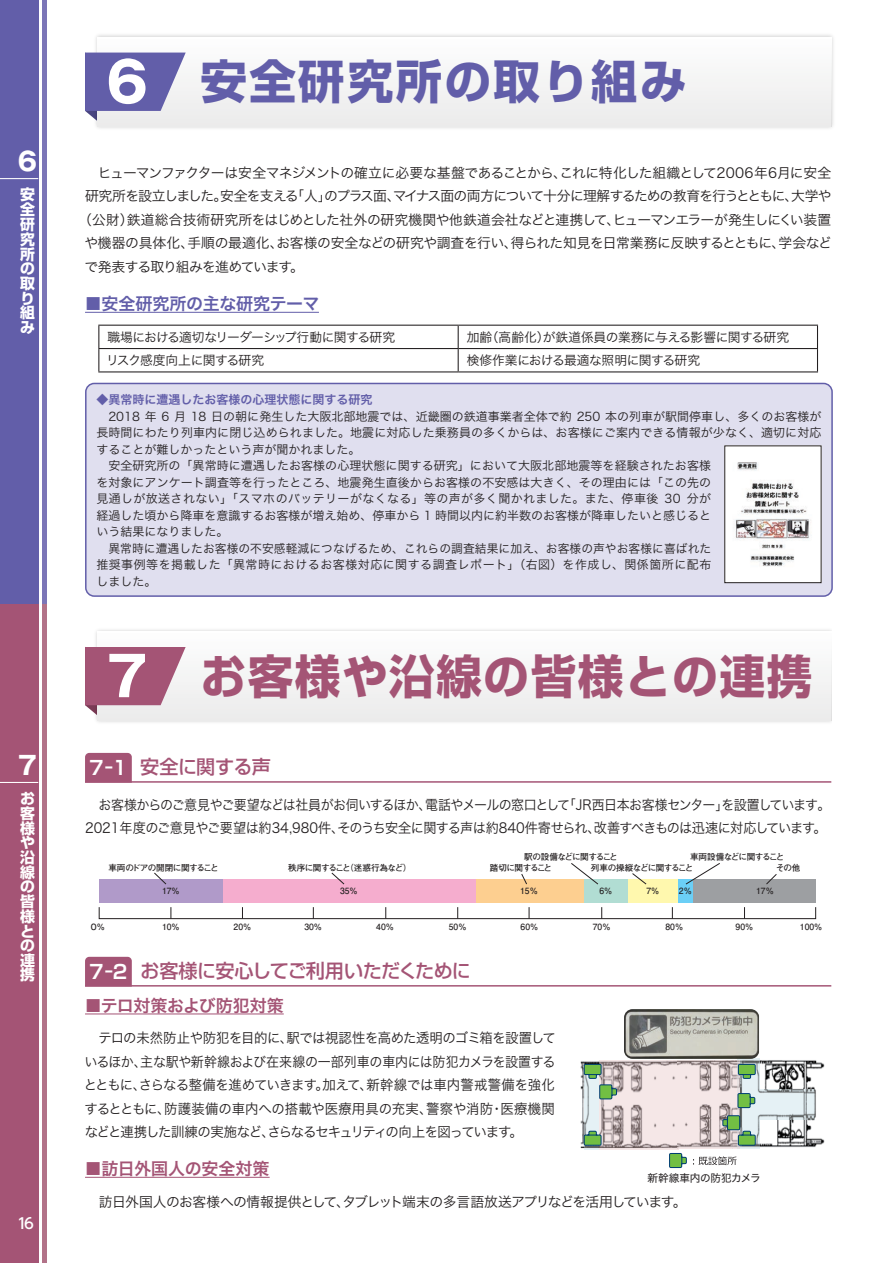
<style>
.page{position:relative;width:893px;height:1263px;background:#fff}
.page>*{position:absolute;margin:0;border:0;box-sizing:border-box;transform-origin:0 0}
.t1{font:700 46.5px "Shin Go Pr 6 N";letter-spacing:.035em;color:#a45475}
.t2{font:700 46.5px "Shin Go Pr 6 N";letter-spacing:.05em;color:#625ea9}
.t3{font:700 25.5px "Gothic MB101 Pro";color:#fff}
.t4{font:500 19.2px "Shin Go Pro";letter-spacing:-.035em;color:#a45475}
.t5{font:16.95px "Hira Kaku Pro N W6";letter-spacing:-.005em;color:#a45475}
.t6{font:16.95px "Hira Kaku Pro N W6";letter-spacing:-.015em;color:#625ea9}
.t7{font:700 14.85px/14.7px "Shin Go Pro";color:#fff;text-align:justify}
.t8{font:500 14.85px "UD Shin Go Pro";color:#fff}
.t9{font:13.8px/23.4px "Hira Kaku Pro N W3";letter-spacing:-.045em;color:#231f20;text-align:justify}
.t10{font:13.8px/23.4px "Hira Kaku Pro N W3";letter-spacing:-.045em;color:#231f20;text-align:right;scale:.94 1}
.t11{font:13.8px "Hira Kaku Pro N W3";letter-spacing:-.025em;color:#231f20}
.t12{font:13.8px "Hira Kaku Pro N W3";letter-spacing:-.07em;color:#231f20}
.t13{font:13.8px "Hira Kaku Pro N W3";letter-spacing:-.065em;color:#231f20}
.t14{font:12.75px "Hira Kaku Pro N W3";letter-spacing:-.04em;color:#231f20}
.t15{font:12px "Hira Kaku Pro W3";letter-spacing:.005em;color:#231f20}
.t16{font:12px "Hira Kaku Pro W3";letter-spacing:.03em;color:#231f20}
.t17{font:12px "Hira Kaku Pro W3";letter-spacing:.04em;color:#231f20}
.t18{font:12px "Hira Kaku Pro W6";color:#625ea9}
.t19{font:10.65px "Hira Kaku Pro N W4";letter-spacing:-.02em;color:#231f20}
.t20{font:700 8.55px/11.1px "Futo Go B101 Pr 6 N";letter-spacing:-.05em;color:#231f20}
.s1{font-family:"Gothic MB101 Pro";font-size:55.05px;color:#fff}
.s2{font-family:"Shin Go Pro De";font-weight:700;color:#fff}
</style>
<div class="page">
<hr style="left:85px;top:312px;width:234px;height:1px;background:#625ea9">
<hr style="left:85px;top:1013px;width:199px;height:1px;background:#a45475">
<hr style="left:85px;top:1177px;width:185px;height:1px;background:#a45475">
<hr style="left:98px;top:325px;width:360px;height:1px;background:#231f20">
<hr style="left:458px;top:325px;width:360px;height:1px;background:#231f20">
<hr style="left:98px;top:348px;width:360px;height:1px;background:#231f20">
<svg style="left:98px;top:326px;width:1px;height:45px"></svg>
<hr style="left:458px;top:348px;width:360px;height:1px;background:#231f20">
<svg style="left:458px;top:326px;width:1px;height:45px"></svg>
<svg style="left:817px;top:326px;width:1px;height:45px"></svg>
<hr style="left:98px;top:371px;width:360px;height:1px;background:#231f20">
<hr style="left:458px;top:371px;width:360px;height:1px;background:#231f20">
<div style="left:693px;top:879px;width:123px;height:24px;background:#9d9fa2"></div>
<div style="left:678px;top:879px;width:15px;height:24px;background:#6bcff6"></div>
<div style="left:627px;top:879px;width:51px;height:24px;background:#fff8ae"></div>
<div style="left:584px;top:879px;width:43px;height:24px;background:#b1ddd3"></div>
<div style="left:475px;top:879px;width:109px;height:24px;background:#fdcf90"></div>
<div style="left:222px;top:879px;width:253px;height:24px;background:#f5adce"></div>
<div style="left:99px;top:879px;width:123px;height:24px;background:#b09ac9"></div>
<div style="left:99px;top:907px;width:717px;height:12px;border:1px solid #231f20"></div>
<svg style="left:242px;top:907px;width:1px;height:12px"></svg>
<svg style="left:171px;top:907px;width:1px;height:12px"></svg>
<svg style="left:313px;top:907px;width:1px;height:12px"></svg>
<svg style="left:457px;top:907px;width:1px;height:12px"></svg>
<svg style="left:601px;top:907px;width:1px;height:12px"></svg>
<svg style="left:744px;top:907px;width:1px;height:12px"></svg>
<svg style="left:385px;top:907px;width:1px;height:12px"></svg>
<svg style="left:529px;top:907px;width:1px;height:12px"></svg>
<svg style="left:672px;top:907px;width:1px;height:12px"></svg>
<svg style="left:154px;top:872px;width:13px;height:13px"></svg>
<svg style="left:331px;top:872px;width:14px;height:13px"></svg>
<svg style="left:521px;top:874px;width:6px;height:11px"></svg>
<svg style="left:632px;top:873px;width:15px;height:12px"></svg>
<svg style="left:685px;top:863px;width:35px;height:22px"></svg>
<svg style="left:571px;top:863px;width:28px;height:22px"></svg>
<svg style="left:766px;top:874px;width:11px;height:11px"></svg>
<img style="left:581px;top:1060px;width:96px;height:89px">
<img style="left:759px;top:1060px;width:66px;height:88px">
<img style="left:759px;top:1089px;width:56px;height:30px">
<img style="left:737px;top:1059px;width:22px;height:90px">
<img style="left:584px;top:1101px;width:15px;height:49px">
<img style="left:599px;top:1061px;width:68px;height:89px">
<svg style="left:582px;top:1062px;width:37px;height:39px"></svg>
<svg style="left:582px;top:1129px;width:21px;height:18px"></svg>
<svg style="left:667px;top:1061px;width:90px;height:107px;background:#cccdc5"></svg>
<img style="left:624px;top:1009px;width:135px;height:50px">
<div style="left:98px;top:631px;width:733px;height:90px;background:#f4f5f4"></div>
<svg style="left:85px;top:647px;width:101px;height:72px"></svg>
<div style="left:96px;top:35px;width:737px;height:93px;background:#ececec"></div>
<div style="left:98px;top:37px;width:733px;height:89px;background:#f4f5f4"></div>
<svg style="left:85px;top:52px;width:101px;height:73px"></svg>
<div style="left:86px;top:383px;width:746px;height:213px;background:#e0dfef;border-radius:9px"></div>
<div style="left:85px;top:383px;width:748px;height:214px;border:2px solid #625ea9;border-radius:9px"></div>
<img style="left:726px;top:447px;width:93px;height:134px">
<svg style="left:85px;top:957px;width:47px;height:28px"></svg>
<hr style="left:85px;top:985px;width:746px;height:1px;background:#a45475">
<svg style="left:85px;top:753px;width:47px;height:28px"></svg>
<hr style="left:85px;top:781px;width:746px;height:2px;background:#a45475">
<div style="left:0;top:604px;width:38px;height:659px;background:#a45475"></div>
<hr style="left:0;top:782px;width:38px;height:1px;background:#fff">
<hr style="left:43px;top:604px;width:4px;height:659px;background:#b27288">
<div style="left:0;top:0;width:38px;height:604px;background:#625ea9"></div>
<hr style="left:0;top:178px;width:38px;height:1px;background:#fff">
<hr style="left:43px;top:0;width:4px;height:604px;background:#7b75b7">
<h2 class="t3" style="left:18px;top:140px;width:21px">6</h2>
<p class="t7" style="left:20px;top:186px;width:16px;text-align:left">安全研究所の取り組み</p>
<h1 class="t2" style="left:106px;top:45px;width:582px"><span class="s1">6</span> 安全研究所の取り組み</h1>
<p class="t9" style="left:98px;top:160px;width:735px">ヒューマンファクターは安全マネジメントの確立に必要な基盤であることから、これに特化した組織として2006年6月に安全</p>
<p class="t12" style="left:85px;top:184px;width:748px">研究所を設立しました。安全を支える「人」のプラス面、マイナス面の両方について十分に理解するための教育を行うとともに、大学や</p>
<p class="t11" style="left:78px;top:207px;width:755px">（公財）鉄道総合技術研究所をはじめとした社外の研究機関や他鉄道会社などと連携して、ヒューマンエラーが発生しにくい装置</p>
<p class="t11" style="left:85px;top:231px;width:749px">や機器の具体化、手順の最適化、お客様の安全などの研究や調査を行い、得られた知見を日常業務に反映するとともに、学会など</p>
<p class="t13" style="left:84px;top:254px;width:221px">で発表する取り組みを進めています。</p>
<h3 class="t6" style="left:85px;top:288px;width:236px">■安全研究所の主な研究テーマ</h3>
<p class="t14" style="left:107px;top:326px;width:289px">職場における適切なリーダーシップ行動に関する研究</p>
<p class="t14" style="left:467px;top:326px;width:324px">加齢（高齢化）が鉄道係員の業務に与える影響に関する研究</p>
<p class="t14" style="left:106px;top:349px;width:159px">リスク感度向上に関する研究</p>
<p class="t14" style="left:467px;top:349px;width:235px">検修作業における最適な照明に関する研究</p>
<p class="t18" style="left:96px;top:389px;width:277px">◆異常時に遭遇したお客様の心理状態に関する研究</p>
<p class="t15" style="left:108px;top:406px;width:715px">2018 年 6 月 18 日の朝に発生した大阪北部地震では、近畿圏の鉄道事業者全体で約 250 本の列車が駅間停車し、多くのお客様が</p>
<p class="t15" style="left:96px;top:422px;width:727px">長時間にわたり列車内に閉じ込められました。地震に対応した乗務員の多くからは、お客様にご案内できる情報が少なく、適切に対応</p>
<p class="t15" style="left:96px;top:439px;width:265px">することが難しかったという声が聞かれました。</p>
<p class="t15" style="left:108px;top:455px;width:604px">安全研究所の「異常時に遭遇したお客様の心理状態に関する研究」において大阪北部地震等を経験されたお客様</p>
<p class="t15" style="left:96px;top:472px;width:616px">を対象にアンケート調査等を行ったところ、地震発生直後からお客様の不安感は大きく、その理由には「この先の</p>
<p class="t16" style="left:96px;top:488px;width:616px">見通しが放送されない」「スマホのバッテリーがなくなる」等の声が多く聞かれました。また、停車後 30 分が</p>
<p class="t15" style="left:96px;top:505px;width:616px">経過した頃から降車を意識するお客様が増え始め、停車から 1 時間以内に約半数のお客様が降車したいと感じると</p>
<p class="t15" style="left:96px;top:521px;width:133px">いう結果になりました。</p>
<p class="t15" style="left:108px;top:538px;width:605px">異常時に遭遇したお客様の不安感軽減につなげるため、これらの調査結果に加え、お客様の声やお客様に喜ばれた</p>
<p class="t17" style="left:96px;top:554px;width:616px">推奨事例等を掲載した「異常時におけるお客様対応に関する調査レポート」（右図）を作成し、関係箇所に配布</p>
<p class="t15" style="left:96px;top:571px;width:61px">しました。</p>
<h1 class="t1" style="left:106px;top:639px;width:707px"><span class="s1">7</span> お客様や沿線の皆様との連携</h1>
<h2 class="t3" style="left:18px;top:744px;width:21px">7</h2>
<h3 class="t4" style="left:89px;top:751px;width:183px"><span class="s2">7－1</span> 安全に関する声</h3>
<p class="t7" style="left:20px;top:789px;width:16px">お客様や沿線の皆様との連携</p>
<p class="t10" style="left:85px;top:792px;width:790px">お客様からのご意見やご要望などは社員がお伺いするほか、電話やメールの窓口として｢JR西日本お客様センター｣を設置しています｡<br>2021年度のご意見やご要望は約34,980件、そのうち安全に関する声は約840件寄せられ、改善すべきものは迅速に対応しています。</p>
<p class="t20" style="left:524px;top:851px;width:95px">駅の設備などに関すること</p>
<p class="t20" style="left:776px;top:851px;width:26px;text-indent:-86px">車両設備などに関すること<br>その他</p>
<p class="t20" style="left:288px;top:862px;width:125px">秩序に関すること（迷惑行為など）</p>
<p class="t20" style="left:490px;top:862px;width:64px">踏切に関すること</p>
<p class="t20" style="left:591px;top:862px;width:104px">列車の操縦などに関すること</p>
<p class="t20" style="left:108px;top:862px;width:112px">車両のドアの開閉に関すること</p>
<p class="t20" style="left:162px;top:885px;width:19px">17%</p>
<p class="t20" style="left:340px;top:885px;width:19px">35%</p>
<p class="t20" style="left:520px;top:885px;width:19px">15%</p>
<p class="t20" style="left:599px;top:885px;width:14px">6%</p>
<p class="t20" style="left:646px;top:885px;width:14px">7%</p>
<p class="t20" style="left:679px;top:885px;width:14px">2%</p>
<p class="t20" style="left:756px;top:885px;width:19px">17%</p>
<p class="t20" style="left:90px;top:920px;width:17px">０%</p>
<p class="t20" style="left:162px;top:920px;width:19px">10%</p>
<p class="t20" style="left:234px;top:920px;width:19px">20%</p>
<p class="t20" style="left:304px;top:920px;width:19px">30%</p>
<p class="t20" style="left:376px;top:920px;width:19px">40%</p>
<p class="t20" style="left:449px;top:920px;width:19px">50%</p>
<p class="t20" style="left:521px;top:920px;width:19px">60%</p>
<p class="t20" style="left:593px;top:920px;width:19px">70%</p>
<p class="t20" style="left:665px;top:920px;width:19px">80%</p>
<p class="t20" style="left:736px;top:920px;width:19px">90%</p>
<p class="t20" style="left:800px;top:921px;width:24px">100%</p>
<h3 class="t4" style="left:89px;top:955px;width:383px"><span class="s2">7－2</span> お客様に安心してご利用いただくために</h3>
<p class="t8" style="left:17px;top:1211px;width:19px">16</p>
<h3 class="t5" style="left:85px;top:990px;width:201px">■テロ対策および防犯対策</h3>
<p class="t9" style="left:84px;top:1025px;width:473px;text-indent:15px">テロの未然防止や防犯を目的に、駅では視認性を高めた透明のゴミ箱を設置しているほか、主な駅や新幹線および在来線の一部列車の車内には防犯カメラを設置するとともに、さらなる整備を進めていきます。加えて、新幹線では車内警戒警備を強化するとともに、防護装備の車内への搭載や医療用具の充実、警察や消防・医療機関などと連携した訓練の実施など、さらなるセキュリティの向上を図っています。</p>
<h3 class="t5" style="left:85px;top:1153px;width:186px">■訪日外国人の安全対策</h3>
<p class="t9" style="left:99px;top:1189px;width:589px">訪日外国人のお客様への情報提供として、タブレット端末の多言語放送アプリなどを活用しています。</p>
<p class="t19" style="left:647px;top:1168px;width:115px">新幹線車内の防犯カメラ</p>
</div>
